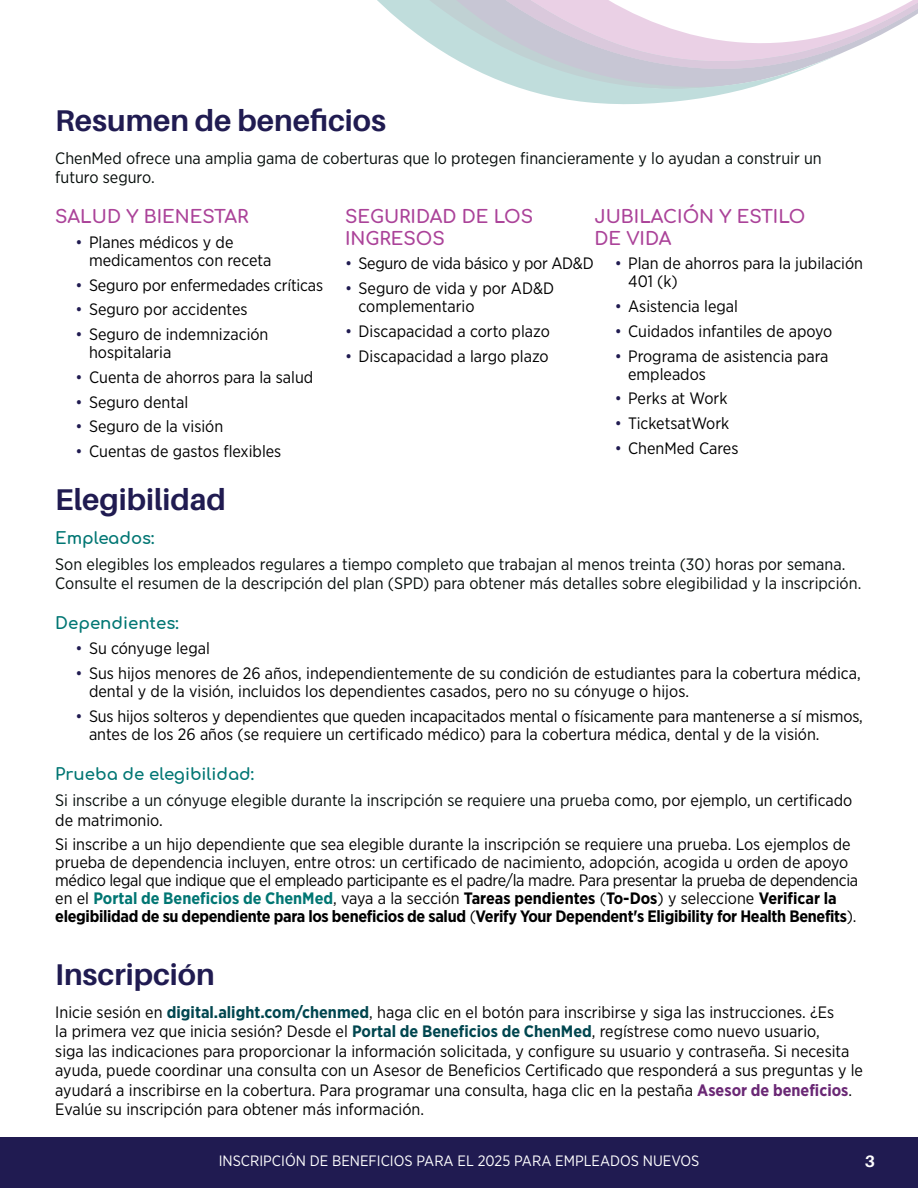
<style>
.page{position:relative;width:918px;height:1188px;background:#fff}
.page>*{position:absolute;margin:0;border:0;box-sizing:border-box;transform-origin:0 0}
.t1{font:700 30px "Aileron";color:#201b51}
.t2{font:700 18px/21.6px "Comfortaa";color:#ab4399}
.t3{font:16.5px/18px "Gotham Narrow";color:#000}
.t4{font:16.5px/19.5px "Gotham Narrow";color:#060d0b}
.t5{font:700 16.5px "Comfortaa";color:#007673}
.t6{font:16.5px "Gotham Narrow";letter-spacing:-.02em;color:#000}
.t7{font:700 16.5px "Aileron";color:#fff}
.t8{font:15px "Gotham Narrow";color:#fff}
.s1{color:#201b51}
.s2{color:#000}
.s3{font-weight:700;color:#007673}
.s4{font-weight:700}
.s5{font-weight:700;color:#00464f}
.s6{font-weight:700;color:#6a2875}
</style>
<div class="page">
<div style="left:0;top:1137px;width:918px;height:51px;background:#201b51"></div>
<svg style="left:845px;top:0;width:73px;height:52px"></svg>
<svg style="left:377px;top:0;width:468px;height:104px"></svg>
<h1 class="t1" style="left:55px;top:104px;width:332px">Resumen de beneficios</h1>
<p class="t4" style="left:55px;top:148px;width:768px">ChenMed ofrece una amplia gama de coberturas que lo protegen financieramente y lo ayudan a construir un futuro seguro.</p>
<p class="t2" style="left:55px;top:203px;width:195px">SALUD Y BIENESTAR</p>
<p class="t3" style="left:89px;top:233px;width:184px;text-indent:-13px"><span class="s1">•</span> Planes médicos y de medicamentos con receta</p>
<p class="t3" style="left:76px;top:275px;width:249px"><span class="s1">•</span> Seguro por enfermedades críticas</p>
<p class="t3" style="left:76px;top:300px;width:174px"><span class="s1">•</span> Seguro por accidentes</p>
<p class="t3" style="left:89px;top:325px;width:181px;text-indent:-13px"><span class="s1">•</span> Seguro de indemnización hospitalaria</p>
<p class="t3" style="left:76px;top:368px;width:239px"><span class="s1">•</span> Cuenta de ahorros para la salud</p>
<p class="t3" style="left:76px;top:392px;width:114px"><span class="s1">•</span> Seguro dental</p>
<p class="t3" style="left:76px;top:417px;width:149px"><span class="s1">•</span> Seguro de la visión</p>
<p class="t3" style="left:76px;top:442px;width:207px"><span class="s1">•</span> Cuentas de gastos flexibles</p>
<p class="t2" style="left:594px;top:203px;width:212px">JUBILACIÓN Y ESTILO<br>DE VIDA</p>
<p class="t3" style="left:628px;top:254px;width:236px;text-indent:-13px"><span class="s1">•</span> Plan de ahorros para la jubilación<br>401 (k)</p>
<p class="t3" style="left:615px;top:297px;width:125px"><span class="s1">•</span> Asistencia legal</p>
<p class="t3" style="left:615px;top:322px;width:219px"><span class="s1">•</span> Cuidados infantiles de apoyo</p>
<p class="t3" style="left:628px;top:347px;width:202px;text-indent:-13px"><span class="s1">•</span> Programa de asistencia para empleados</p>
<p class="t3" style="left:615px;top:389px;width:114px"><span class="s1">•</span> Perks at Work</p>
<p class="t3" style="left:615px;top:414px;width:116px"><span class="s1">•</span> TicketsatWork</p>
<p class="t3" style="left:615px;top:439px;width:125px"><span class="s1">•</span> ChenMed Cares</p>
<p class="t2" style="left:345px;top:203px;width:190px">SEGURIDAD DE LOS<br>INGRESOS</p>
<p class="t6" style="left:345px;top:253px;width:250px"><span class="s1">•</span> Seguro de vida básico y por AD&amp;D</p>
<p class="t3" style="left:359px;top:279px;width:197px;text-indent:-13px"><span class="s1">•</span> Seguro de vida y por AD&amp;D complementario</p>
<p class="t3" style="left:345px;top:322px;width:206px"><span class="s1">•</span> Discapacidad a corto plazo</p>
<p class="t3" style="left:345px;top:347px;width:205px"><span class="s1">•</span> Discapacidad a largo plazo</p>
<h1 class="t1" style="left:55px;top:483px;width:172px">Elegibilidad</h1>
<p class="t5" style="left:55px;top:522px;width:101px">Empleados:</p>
<p class="t4" style="left:55px;top:554px;width:808px">Son elegibles los empleados regulares a tiempo completo que trabajan al menos treinta (30) horas por semana.<br>Consulte el resumen de la descripción del plan (SPD) para obtener más detalles sobre elegibilidad y la inscripción.</p>
<p class="t5" style="left:55px;top:608px;width:125px">Dependientes:</p>
<p class="t3" style="left:76px;top:639px;width:136px"><span class="s1">•</span> Su cónyuge legal</p>
<p class="t3" style="left:89px;top:664px;width:773px;text-indent:-13px"><span class="s1">•</span> Sus hijos menores de 26 años, independientemente de su condición de estudiantes para la cobertura médica, dental y de la visión, incluidos los dependientes casados, pero no su cónyuge o hijos.</p>
<p class="t3" style="left:89px;top:707px;width:775px;text-indent:-13px"><span class="s1">•</span> Sus hijos solteros y dependientes que queden incapacitados mental o físicamente para mantenerse a sí mismos, antes de los 26 años (se requiere un certificado médico) para la cobertura médica, dental y de la visión.</p>
<p class="t5" style="left:55px;top:759px;width:200px">Prueba de elegibilidad:</p>
<p class="t4" style="left:55px;top:790px;width:799px">Si inscribe a un cónyuge elegible durante la inscripción se requiere una prueba <span class="s2">como, por ejemplo, un certificado de matrimonio.</span></p>
<p class="t3" style="left:55px;top:835px;width:804px">Si inscribe a un hijo dependiente que sea elegible durante la inscripción se requiere una prueba. Los ejemplos de prueba de dependencia incluyen, entre otros: un certificado de nacimiento, adopción, acogida u orden de apoyo médico legal que indique que el empleado participante es el padre/la madre. Para presentar la prueba de dependencia en el <span class="s3">Portal de Beneficios de ChenMed</span>, vaya a la sección <span class="s4">Tareas pendientes</span> (<span class="s4">To-Dos</span>) y seleccione <span class="s4">Verificar la elegibilidad de su dependiente para los beneficios de salud</span> (<span class="s4">Verify Your Dependent's Eligibility for Health Benefits</span>).</p>
<h1 class="t1" style="left:55px;top:957px;width:161px">Inscripción</h1>
<p class="t3" style="left:55px;top:1002px;width:809px;line-height:19.5px">Inicie sesión en <span class="s5">digital.alight.com/chenmed</span>, haga clic en el botón para inscribirse y siga las instrucciones. ¿Es<br>la primera vez que inicia sesión? Desde el <span class="s5">Portal de Beneficios de ChenMed</span>, regístrese como nuevo usuario,<br>siga las indicaciones para proporcionar la información solicitada, y configure su usuario y contraseña. Si necesita ayuda, puede coordinar una consulta con un Asesor de Beneficios Certificado que responderá a sus preguntas y le ayudará a inscribirse en la cobertura. Para programar una consulta, haga clic en la pestaña <span class="s6">Asesor de beneficios</span>.<br>Evalúe su inscripción para obtener más información.</p>
<p class="t8" style="left:219px;top:1151px;width:482px">INSCRIPCIÓN DE BENEFICIOS PARA EL 2025 PARA EMPLEADOS NUEVOS</p>
<p class="t7" style="left:865px;top:1152px;width:12px">3</p>
</div>
